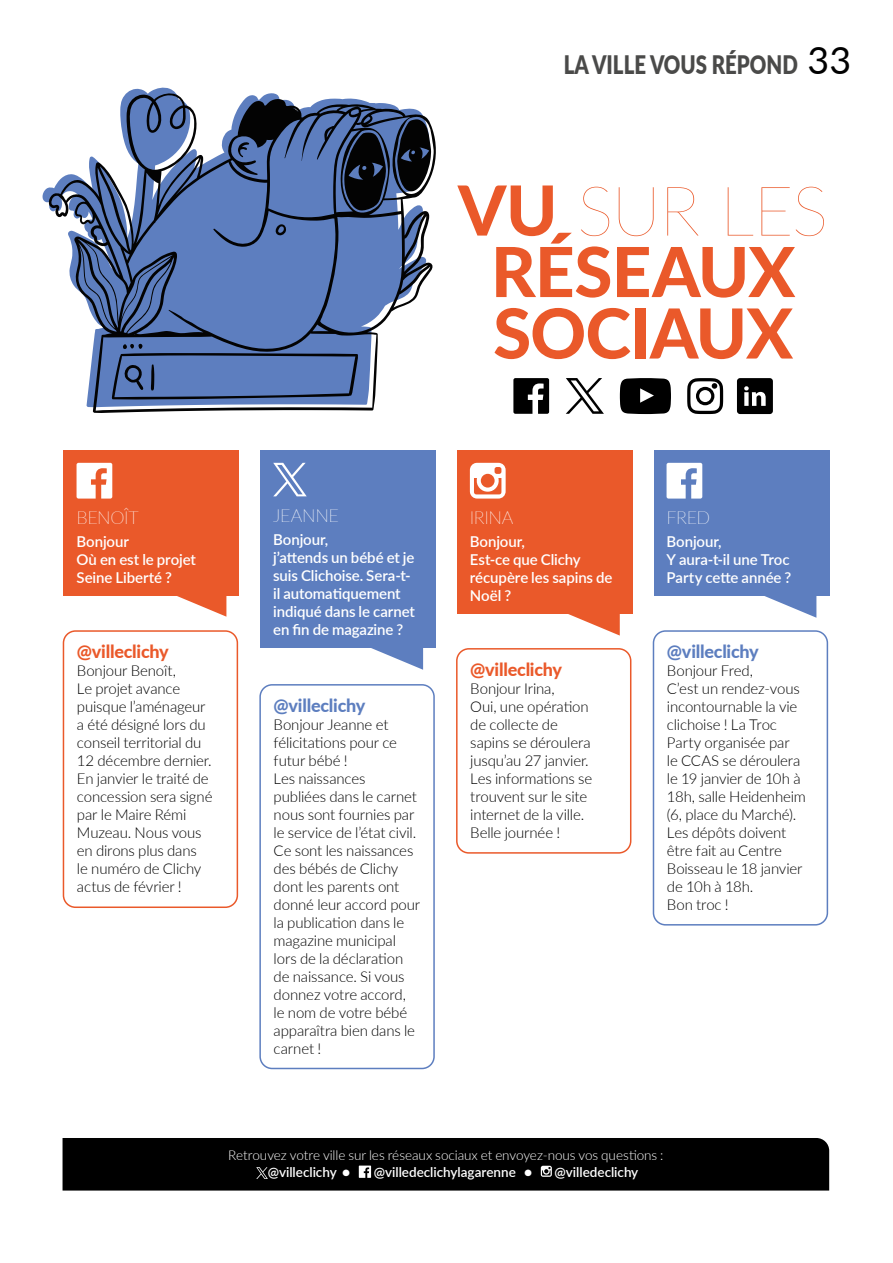
<style>
.page{position:relative;width:893px;height:1263px;background:#fff}
.page>*{position:absolute;margin:0;border:0;box-sizing:border-box;transform-origin:0 0}
.t1{font:800 69px/61.5px "Lato";letter-spacing:-.01em;color:#ea592a;text-align:center}
.t2{font:900 25.5px "Lato";color:#4a4a49;scale:.8 1}
.t3{font:800 18px "Lato";letter-spacing:-.015em;color:#5d7ebf}
.t4{font:800 18px "Lato";letter-spacing:-.015em;color:#ea592a}
.t5{font:100 18px "Lato";letter-spacing:-.02em;color:#fff}
.t6{font:300 15px/18px "Lato";letter-spacing:-.01em;color:#000}
.t7{font:600 15px/18px "Lato";letter-spacing:-.005em;color:#fff}
.t8{font:300 13.5px "Lato";letter-spacing:-.005em;color:#fff}
.t9{font:600 13.5px "Lato";letter-spacing:-.005em;color:#fff}
.s1{font-weight:400;font-size:37.5px;color:#000}
.s2{font-weight:100}
</style>
<div class="page">
<svg style="left:513px;top:378px;width:36px;height:36px"></svg>
<svg style="left:620px;top:378px;width:51px;height:36px;background:#1b1b1b"></svg>
<svg style="left:687px;top:378px;width:36px;height:36px"></svg>
<svg style="left:737px;top:378px;width:36px;height:36px"></svg>
<svg style="left:566px;top:378px;width:38px;height:36px"></svg>
<div style="left:63px;top:1138px;width:766px;height:52px;background:#000"></div>
<svg style="left:46px;top:92px;width:390px;height:321px;fill:#5d7ebf"></svg>
<svg style="left:112px;top:344px;width:246px;height:56px;background:#516da6"></svg>
<div style="left:259px;top:684px;width:176px;height:385px;border:2px solid #5d7ebf;border-radius:12px"></div>
<svg style="left:367px;top:647px;width:56px;height:23px"></svg>
<div style="left:260px;top:450px;width:176px;height:197px;background:#5d7ebf"></div>
<svg style="left:273px;top:463px;width:34px;height:33px"></svg>
<div style="left:653px;top:630px;width:175px;height:295px;border:2px solid #5d7ebf;border-radius:12px"></div>
<svg style="left:761px;top:595px;width:55px;height:23px"></svg>
<div style="left:654px;top:450px;width:175px;height:145px;background:#5d7ebf"></div>
<svg style="left:666px;top:463px;width:36px;height:36px"></svg>
<div style="left:456px;top:648px;width:175px;height:206px;border:2px solid #ea592a;border-radius:12px"></div>
<svg style="left:564px;top:613px;width:56px;height:23px"></svg>
<div style="left:457px;top:450px;width:175px;height:163px;background:#ea592a"></div>
<svg style="left:470px;top:463px;width:36px;height:36px"></svg>
<svg style="left:171px;top:595px;width:55px;height:22px"></svg>
<div style="left:63px;top:630px;width:175px;height:278px;border:2px solid #ea592a;border-radius:12px"></div>
<div style="left:64px;top:450px;width:175px;height:145px;background:#ea592a"></div>
<svg style="left:77px;top:463px;width:35px;height:36px"></svg>
<h2 class="t2" style="left:564px;top:46px;width:361px">LA VILLE VOUS RÉPOND <span class="s1">33</span></h2>
<h1 class="t1" style="left:458px;top:177px;width:372px">VU <span class="s2">SUR LES<br></span>RÉSEAUX<br>SOCIAUX</h1>
<p class="t5" style="left:77px;top:506px;width:64px">BENOÎT</p>
<p class="t7" style="left:77px;top:532px;width:121px">Bonjour<br>Où en est le projet<br>Seine Liberté ?</p>
<p class="t4" style="left:77px;top:638px;width:93px">@villeclichy</p>
<p class="t6" style="left:77px;top:661px;width:137px">Bonjour Benoît,<br>Le projet avance puisque l’aménageur a été désigné lors du conseil territorial du<br>12 décembre dernier.<br>En janvier le traité de concession sera signé par le Maire Rémi<br>Muzeau. Nous vous en dirons plus dans<br>le numéro de Clichy actus de février !</p>
<p class="t5" style="left:273px;top:503px;width:67px">JEANNE</p>
<p class="t7" style="left:273px;top:529px;width:143px">Bonjour,<br>j’attends un bébé et je suis Clichoise. Sera-t&shy;il automatiquement indiqué dans le carnet en fin de magazine ?</p>
<p class="t3" style="left:274px;top:692px;width:93px">@villeclichy</p>
<p class="t6" style="left:274px;top:715px;width:148px">Bonjour Jeanne et félicitations pour ce futur bébé !<br>Les naissances publiées dans le carnet nous sont fournies par le service de l’état civil.<br>Ce sont les naissances des bébés de Clichy dont les parents ont donné leur accord pour la publication dans le magazine municipal lors de la déclaration de naissance. Si vous donnez votre accord, le nom de votre bébé apparaîtra bien dans le carnet !</p>
<p class="t5" style="left:470px;top:506px;width:45px">IRINA</p>
<p class="t7" style="left:470px;top:532px;width:144px">Bonjour,<br>Est-ce que Clichy récupère les sapins de<br>Noël ?</p>
<p class="t4" style="left:470px;top:656px;width:93px">@villeclichy</p>
<p class="t6" style="left:470px;top:679px;width:123px">Bonjour Irina,<br>Oui, une opération de collecte de sapins se déroulera jusqu’au 27 janvier.<br>Les informations se trouvent sur le site internet de la ville.<br>Belle journée !</p>
<p class="t5" style="left:666px;top:506px;width:45px">FRED</p>
<p class="t7" style="left:666px;top:532px;width:126px">Bonjour,<br>Y aura-t-il une Troc<br>Party cette année ?</p>
<p class="t3" style="left:667px;top:638px;width:93px">@villeclichy</p>
<p class="t6" style="left:667px;top:661px;width:141px">Bonjour Fred,<br>C’est un rendez-vous incontournable la vie clichoise ! La Troc<br>Party organisée par<br>le CCAS se déroulera le 19 janvier de 10h à<br>18h, salle Heidenheim (6, place du Marché).<br>Les dépôts doivent être fait au Centre<br>Boisseau le 18 janvier de 10h à 18h.<br>Bon troc !</p>
<p class="t8" style="left:228px;top:1146px;width:437px">Retrouvez votre ville sur les réseaux sociaux et envoyez-nous vos questions :</p>
<p class="t9" style="left:268px;top:1162px;width:84px">@villeclichy ●</p>
<p class="t9" style="left:374px;top:1162px;width:160px">@villedeclichylagarenne ●</p>
<p class="t9" style="left:555px;top:1162px;width:85px">@villedeclichy</p>
</div>
